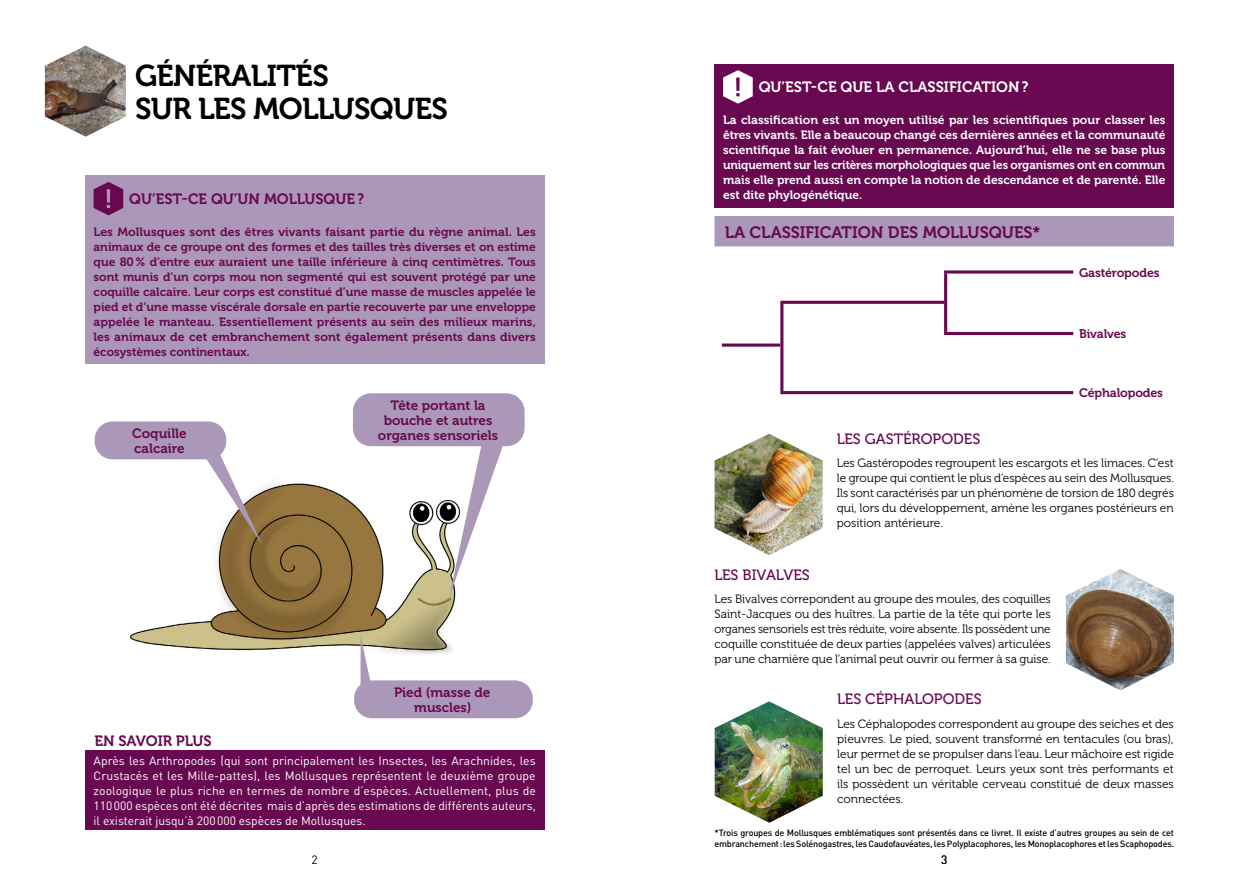
<style>
.page{position:relative;width:1259px;height:893px;background:#fff}
.page>*{position:absolute;margin:0;border:0;box-sizing:border-box;transform-origin:0 0}
.t1{font:30px/32.2px "Museo 700";letter-spacing:-.02em;color:#000}
.t2{font:16.5px "Museo 700";color:#680850}
.t3{font:14.85px "Museo 500";color:#680850}
.t4{font:14.85px "Museo 700";letter-spacing:-.005em;color:#680850}
.t5{font:14.85px "Museo 700";color:#fff}
.t6{font:13.5px/15px "Museo 700";color:#680850;text-align:center}
.t7{font:12.45px "Museo 700";letter-spacing:-.01em;color:#680850}
.t8{font:12px/15px "Museo 300";color:#000;text-align:justify}
.t9{font:12px/15px "Museo 700";color:#680850;text-align:justify}
.t10{font:12px/15px "Museo 700";color:#fff;text-align:justify}
.t11{font:12px/15px "DIN Pro";color:#fff;text-align:justify}
.t12{font:12px "DIN Pro";color:#000}
.t13{font:500 9px/10.8px "DIN Pro";letter-spacing:-.02em;color:#000}
</style>
<div class="page">
<img style="left:714px;top:434px;width:108px;height:121px">
<img style="left:1066px;top:569px;width:108px;height:121px">
<img style="left:714px;top:701px;width:109px;height:122px">
<div style="left:85px;top:176px;width:459px;height:188px;background:#ab97b8"></div>
<svg style="left:94px;top:182px;width:29px;height:33px"></svg>
<div style="left:85px;top:750px;width:459px;height:79px;background:#680850"></div>
<div style="left:714px;top:64px;width:460px;height:143px;background:#680850"></div>
<svg style="left:723px;top:70px;width:29px;height:34px"></svg>
<img style="left:45px;top:46px;width:81px;height:91px">
<div style="left:714px;top:216px;width:460px;height:31px;background:#ab97b8"></div>
<div style="left:724px;top:225px;width:442px;height:13px;background:#ab97b8"></div>
<hr style="left:722px;top:344px;width:58px;height:3px;background:#680850">
<hr style="left:780px;top:303px;width:3px;height:88px;background:#680850">
<hr style="left:780px;top:301px;width:164px;height:3px;background:#680850">
<hr style="left:780px;top:391px;width:293px;height:3px;background:#680850">
<svg style="left:944px;top:270px;width:129px;height:4px"></svg>
<hr style="left:944px;top:332px;width:129px;height:3px;background:#680850">
<hr style="left:944px;top:273px;width:3px;height:59px;background:#680850">
<div style="left:95px;top:421px;width:131px;height:38px;background:#ab97b8;border-radius:18px"></div>
<img style="left:131px;top:482px;width:324px;height:172px">
<div style="left:354px;top:680px;width:179px;height:38px;background:#ab97b8;border-radius:18px"></div>
<svg style="left:360px;top:636px;width:15px;height:49px"></svg>
<svg style="left:202px;top:443px;width:60px;height:102px"></svg>
<svg style="left:449px;top:446px;width:54px;height:152px"></svg>
<div style="left:353px;top:393px;width:171px;height:53px;background:#ab97b8;border-radius:18px"></div>
<h1 class="t1" style="left:135px;top:60px;width:314px">GÉNÉRALITÉS<br>SUR LES MOLLUSQUES</h1>
<p class="t4" style="left:129px;top:190px;width:236px">QU’EST-CE QU’UN MOLLUSQUE?</p>
<p class="t9" style="left:94px;top:224px;width:444px">Les Mollusques sont des êtres vivants faisant partie du règne animal. Les animaux de ce groupe ont des formes et des tailles très diverses et on estime que 80% d’entre eux auraient une taille inférieure à cinq centimètres. Tous sont munis d’un corps mou non segmenté qui est souvent protégé par une coquille calcaire. Leur corps est constitué d’une masse de muscles appelée le pied et d’une masse viscérale dorsale en partie recouverte par une enveloppe appelée le manteau. Essentiellement présents au sein des milieux marins, les animaux de cet embranchement sont également présents dans divers écosystèmes continentaux.</p>
<p class="t6" style="left:132px;top:426px;width:56px;text-align:left">Coquille calcaire</p>
<p class="t4" style="left:94px;top:732px;width:119px">EN SAVOIR PLUS</p>
<p class="t6" style="left:378px;top:398px;width:122px">Tête portant la bouche et autres organes sensoriels</p>
<p class="t6" style="left:394px;top:685px;width:98px">Pied (masse de muscles)</p>
<p class="t11" style="left:94px;top:752px;width:444px">Après les Arthropodes (qui sont principalement les Insectes, les Arachnides, les Crustacés et les Mille-pattes), les Mollusques représentent le deuxième groupe zoologique le plus riche en termes de nombre d’espèces. Actuellement, plus de 110000 espèces ont été décrites mais d’après des estimations de différents auteurs, il existerait jusqu’à 200000 espèces de Mollusques.</p>
<p class="t5" style="left:758px;top:79px;width:271px">QU’EST-CE QUE LA CLASSIFICATION?</p>
<p class="t10" style="left:723px;top:112px;width:444px">La classification est un moyen utilisé par les scientifiques pour classer les êtres vivants. Elle a beaucoup changé ces dernières années et la communauté scientifique la fait évoluer en permanence. Aujourd’hui, elle ne se base plus uniquement sur les critères morphologiques que les organismes ont en commun mais elle prend aussi en compte la notion de descendance et de parenté. Elle est dite phylogénétique.</p>
<h2 class="t2" style="left:724px;top:223px;width:317px">LA CLASSIFICATION DES MOLLUSQUES*</h2>
<p class="t7" style="left:1079px;top:265px;width:82px">Gastéropodes</p>
<p class="t7" style="left:1079px;top:327px;width:49px">Bivalves</p>
<p class="t7" style="left:1079px;top:386px;width:85px">Céphalopodes</p>
<p class="t3" style="left:837px;top:431px;width:145px">LES GASTÉROPODES</p>
<p class="t8" style="left:837px;top:456px;width:339px">Les Gastéropodes regroupent les escargots et les limaces. C’est le groupe qui contient le plus d’espèces au sein des Mollusques.<br>Ils sont caractérisés par un phénomène de torsion de 180 degrés qui, lors du développement, amène les organes postérieurs en position antérieure.</p>
<p class="t3" style="left:714px;top:566px;width:97px">LES BIVALVES</p>
<p class="t8" style="left:714px;top:592px;width:338px">Les Bivalves correpondent au groupe des moules, des coquilles Saint-Jacques ou des huîtres. La partie de la tête qui porte les organes sensoriels est très réduite, voire absente. Ils possèdent une coquille constituée de deux parties (appelées valves) articulées par une charnière que l’animal peut ouvrir ou fermer à sa guise.</p>
<p class="t3" style="left:837px;top:691px;width:146px">LES CÉPHALOPODES</p>
<p class="t8" style="left:837px;top:716px;width:338px">Les Céphalopodes correspondent au groupe des seiches et des pieuvres. Le pied, souvent transformé en tentacules (ou bras), leur permet de se propulser dans l’eau. Leur mâchoire est rigide tel un bec de perroquet. Leurs yeux sont très performants et ils possèdent un véritable cerveau constitué de deux masses connectées.</p>
<p class="t13" style="left:714px;top:826px;width:461px">*Trois groupes de Mollusques emblématiques sont présentés dans ce livret. Il existe d’autres groupes au sein de cet embranchement:les Solénogastres, les Caudofauvéates, les Polyplacophores, les Monoplacophores et les Scaphopodes.</p>
<p class="t12" style="left:312px;top:850px;width:8px">2</p>
<p class="t12" style="left:941px;top:850px;width:8px">3</p>
</div>
